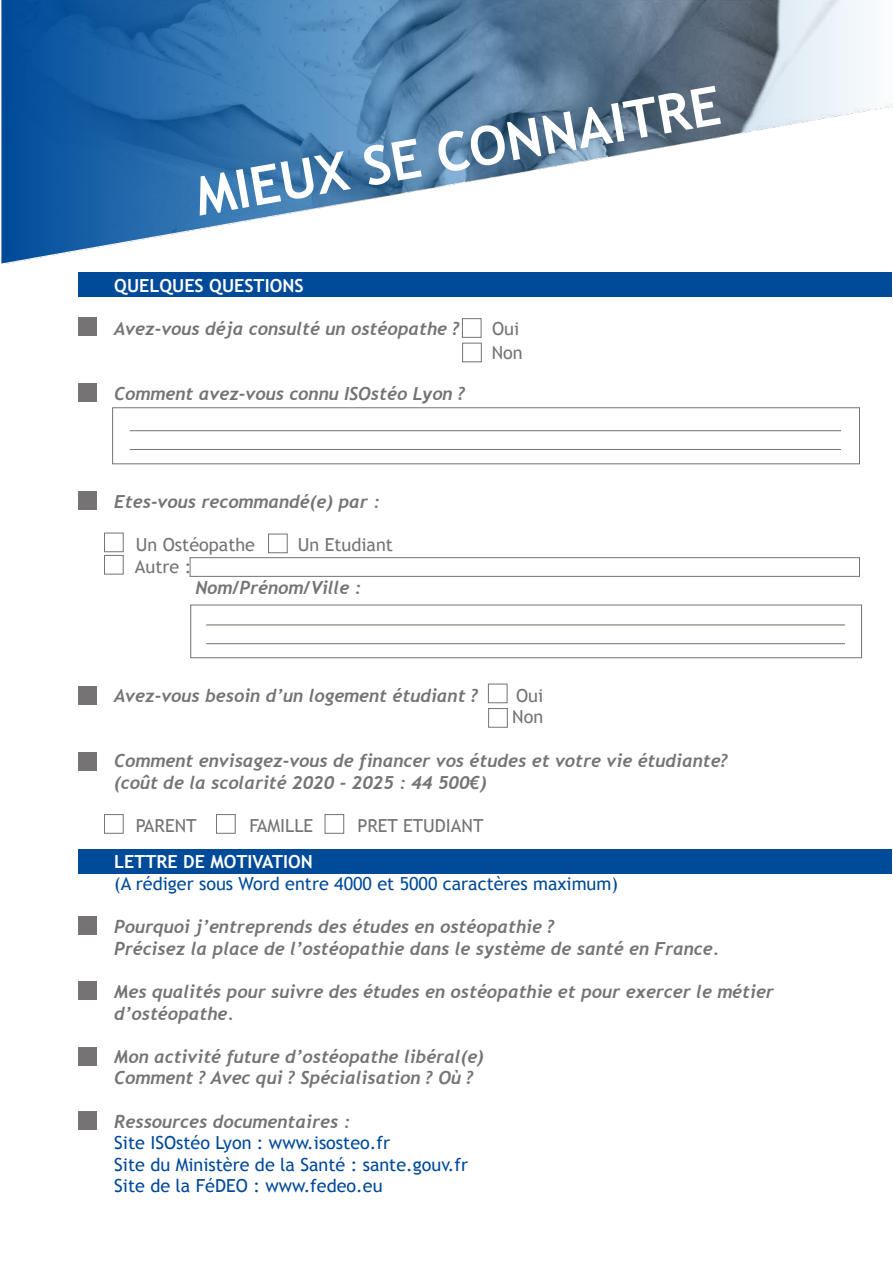
<style>
.page{position:relative;width:893px;height:1263px;background:#fff}
.page>*{position:absolute;margin:0;border:0;box-sizing:border-box;transform-origin:0 0}
.t1{font:700 53.7px "Trebuchet MS";color:#fff}
.t2{font:italic 700 18px/21.6px "Trebuchet";color:#757373}
.t3{font:18px/21.6px "Trebuchet MS";color:#004a9a}
.t4{font:18px "Trebuchet MS";color:#757373}
.t5{font:18px "Trebuchet MS";color:#004b98}
.t6{font:700 18px "Trebuchet MS";color:#fff}
</style>
<div class="page">
<div style="left:78px;top:383px;width:19px;height:19px;background:#757373"></div>
<div style="left:78px;top:686px;width:19px;height:19px;background:#757373"></div>
<div style="left:78px;top:752px;width:19px;height:19px;background:#757373"></div>
<div style="left:78px;top:491px;width:19px;height:19px;background:#757373"></div>
<div style="left:104px;top:533px;width:20px;height:19px;border:1px solid #757373"></div>
<div style="left:268px;top:534px;width:20px;height:19px;border:1px solid #757373"></div>
<div style="left:104px;top:555px;width:20px;height:19px;border:1px solid #757373"></div>
<div style="left:190px;top:557px;width:670px;height:20px;border:1px solid #757373"></div>
<div style="left:488px;top:684px;width:19px;height:19px;border:1px solid #757373"></div>
<div style="left:104px;top:814px;width:20px;height:20px;border:1px solid #757373"></div>
<div style="left:216px;top:814px;width:20px;height:20px;border:1px solid #757373"></div>
<div style="left:325px;top:814px;width:19px;height:20px;border:1px solid #757373"></div>
<div style="left:112px;top:407px;width:748px;height:57px;border:1px solid #757373"></div>
<hr style="left:130px;top:430px;width:711px;height:1px;background:#757373">
<hr style="left:130px;top:449px;width:711px;height:1px;background:#757373">
<div style="left:190px;top:605px;width:672px;height:53px;border:1px solid #757373"></div>
<hr style="left:206px;top:625px;width:639px;height:1px;background:#757373">
<hr style="left:206px;top:643px;width:639px;height:1px;background:#757373">
<div style="left:79px;top:273px;width:813px;height:24px;background:#004a9a"></div>
<div style="left:79px;top:849px;width:813px;height:24px;background:#004a9a"></div>
<div style="left:78px;top:981px;width:19px;height:19px;background:#757373"></div>
<div style="left:78px;top:916px;width:19px;height:19px;background:#757373"></div>
<div style="left:78px;top:1111px;width:19px;height:18px;background:#757373"></div>
<div style="left:78px;top:1047px;width:19px;height:19px;background:#757373"></div>
<div style="left:78px;top:318px;width:19px;height:18px;background:#757373"></div>
<div style="left:488px;top:708px;width:20px;height:20px;border:1px solid #757373"></div>
<div style="left:462px;top:318px;width:19px;height:20px;border:1px solid #757373"></div>
<div style="left:462px;top:343px;width:20px;height:19px;border:1px solid #757373"></div>
<svg style="left:1px;top:0;width:892px;height:263px"></svg>
<h1 class="t1" style="left:190px;top:164px;width:534px;rotate:-10deg">MIEUX SE CONNAITRE</h1>
<p class="t6" style="left:114px;top:274px;width:191px">QUELQUES QUESTIONS</p>
<p class="t2" style="left:114px;top:318px;width:347px">Avez-vous déja consulté un ostéopathe ?</p>
<p class="t4" style="left:492px;top:318px;width:29px">Oui</p>
<p class="t2" style="left:114px;top:383px;width:352px">Comment avez-vous connu ISOstéo Lyon ?</p>
<p class="t4" style="left:492px;top:342px;width:32px">Non</p>
<p class="t2" style="left:114px;top:491px;width:267px">Etes-vous recommandé(e) par :</p>
<p class="t4" style="left:136px;top:534px;width:121px">Un Ostéopathe</p>
<p class="t4" style="left:298px;top:534px;width:97px">Un Etudiant</p>
<p class="t4" style="left:135px;top:556px;width:58px">Autre :</p>
<p class="t2" style="left:195px;top:577px;width:167px">Nom/Prénom/Ville :</p>
<p class="t2" style="left:114px;top:685px;width:365px">Avez-vous besoin d’un logement étudiant ?</p>
<p class="t4" style="left:516px;top:685px;width:29px">Oui</p>
<p class="t4" style="left:512px;top:706px;width:32px">Non</p>
<p class="t2" style="left:114px;top:750px;width:615px">Comment envisagez-vous de financer vos études et votre vie étudiante? (coût de la scolarité 2020 - 2025 : 44 500€)</p>
<p class="t4" style="left:136px;top:815px;width:62px">PARENT</p>
<p class="t4" style="left:249px;top:815px;width:65px">FAMILLE</p>
<p class="t4" style="left:357px;top:815px;width:128px">PRET ETUDIANT</p>
<p class="t6" style="left:114px;top:851px;width:200px">LETTRE DE MOTIVATION</p>
<p class="t5" style="left:114px;top:873px;width:505px">(A rédiger sous Word entre 4000 et 5000 caractères maximum)</p>
<p class="t2" style="left:114px;top:916px;width:607px">Pourquoi j’entreprends des études en ostéopathie ?<br>Précisez la place de l’ostéopathie dans le système de santé en France.</p>
<p class="t2" style="left:114px;top:981px;width:661px">Mes qualités pour suivre des études en ostéopathie et pour exercer le métier d’ostéopathe.</p>
<p class="t2" style="left:114px;top:1046px;width:371px">Mon activité future d’ostéopathe libéral(e)<br>Comment ? Avec qui ? Spécialisation ? Où ?</p>
<p class="t2" style="left:114px;top:1111px;width:238px">Ressources documentaires :</p>
<p class="t3" style="left:114px;top:1132px;width:355px">Site ISOstéo Lyon : www.isosteo.fr<br>Site du Ministère de la Santé : sante.gouv.fr<br>Site de la FéDEO : www.fedeo.eu</p>
</div>
